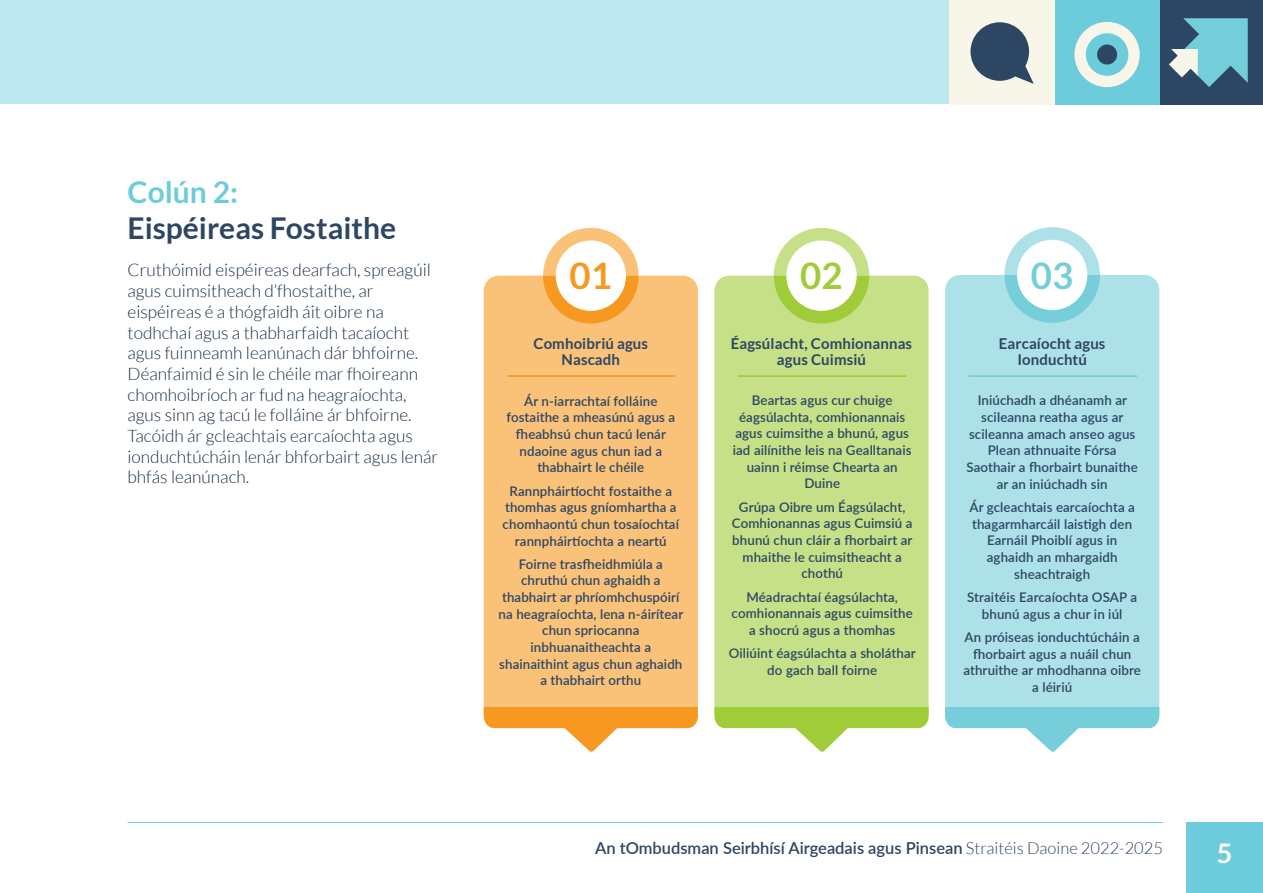
<style>
.page{position:relative;width:1263px;height:893px;background:#fff}
.page>*{position:absolute;margin:0;border:0;box-sizing:border-box;transform-origin:0 0}
.t1{font:700 36.6px "Lato";color:#f79821}
.t2{font:700 36.6px "Lato";color:#a1cc3a}
.t3{font:700 36.6px "Lato";color:#75ced9}
.t4{font:700 30px/36px "Lato";color:#2d4663}
.t5{font:700 27px "Lato";color:#fff}
.t6{font:300 17.25px/20.7px "Lato";color:#172d46}
.t7{font:600 16.5px "Lato";color:#2d4663}
.t8{font:700 15px/16.6px "Lato";letter-spacing:.01em;color:#2d4663;text-align:center}
.t9{font:600 13.35px/16.6px "Lato";letter-spacing:.01em;color:#2d4663;text-align:center}
.s1{color:#6cccdc}
.s2{font-weight:300}
</style>
<div class="page">
<div style="left:484px;top:276px;width:214px;height:452px;background:#fac179;border-radius:15px"></div>
<svg style="left:484px;top:707px;width:214px;height:45px"></svg>
<svg style="left:543px;top:228px;width:96px;height:95px"></svg>
<div style="left:556px;top:240px;width:70px;height:71px;background:#fff;border-radius:50%"></div>
<div style="left:714px;top:276px;width:215px;height:451px;background:#c6e088;border-radius:15px"></div>
<svg style="left:714px;top:707px;width:215px;height:45px"></svg>
<svg style="left:774px;top:228px;width:95px;height:95px"></svg>
<div style="left:786px;top:240px;width:71px;height:71px;background:#fff;border-radius:50%"></div>
<div style="left:945px;top:275px;width:214px;height:453px;background:#ace1e8;border-radius:15px"></div>
<svg style="left:945px;top:707px;width:214px;height:45px"></svg>
<svg style="left:1004px;top:227px;width:96px;height:96px"></svg>
<div style="left:1017px;top:240px;width:70px;height:70px;background:#fff;border-radius:50%"></div>
<hr style="left:507px;top:375px;width:169px;height:2px;background:#f79923">
<hr style="left:738px;top:375px;width:168px;height:2px;background:#a1cc3a">
<hr style="left:969px;top:375px;width:168px;height:2px;background:#75cdd9">
<div style="left:0;top:0;width:1263px;height:104px;background:#bde8ef"></div>
<div style="left:1159px;top:0;width:104px;height:104px;background:#2d4663"></div>
<div style="left:1054px;top:0;width:105px;height:104px;background:#6cccdc"></div>
<svg style="left:1074px;top:22px;width:66px;height:65px"></svg>
<div style="left:1097px;top:45px;width:20px;height:20px;background:#2d4663;border-radius:50%"></div>
<svg style="left:1169px;top:18px;width:79px;height:69px"></svg>
<hr style="left:0;top:0;width:1px;height:104px;background:#6cccdc">
<div style="left:949px;top:0;width:105px;height:104px;background:#f7f6e8"></div>
<svg style="left:970px;top:22px;width:64px;height:62px"></svg>
<hr style="left:128px;top:822px;width:1035px;height:1px;background:#6cccdc">
<div style="left:1186px;top:822px;width:77px;height:71px;background:#6cccdc"></div>
<p class="t4" style="left:128px;top:173px;width:270px"><span class="s1">Colún 2:<br></span>Eispéireas Fostaithe</p>
<p class="t6" style="left:128px;top:260px;width:312px">Cruthóimid eispéireas dearfach, spreagúil agus cuimsitheach d’fhostaithe, ar eispéireas é a thógfaidh áit oibre na todhchaí agus a thabharfaidh tacaíocht agus fuinneamh leanúnach dár bhfoirne.<br>Déanfaimid é sin le chéile mar fhoireann chomhoibríoch ar fud na heagraíochta, agus sinn ag tacú le folláine ár bhfoirne.<br>Tacóidh ár gcleachtais earcaíochta agus ionduchtúcháin lenár bhforbairt agus lenár bhfás leanúnach.</p>
<p class="t1" style="left:569px;top:255px;width:44px">01</p>
<p class="t2" style="left:800px;top:255px;width:44px">02</p>
<p class="t3" style="left:1031px;top:254px;width:44px">03</p>
<p class="t8" style="left:731px;top:335px;width:183px">Éagsúlacht, Comhionannas agus Cuimsiú</p>
<p class="t8" style="left:533px;top:335px;width:116px">Comhoibriú agus<br>Nascadh</p>
<p class="t9" style="left:506px;top:392px;width:170px">Ár n-iarrachtaí folláine fostaithe a mheasúnú agus a fheabhsú chun tacú lenár ndaoine agus chun iad a thabhairt le chéile</p>
<p class="t9" style="left:503px;top:482px;width:178px">Rannpháirtíocht fostaithe a thomhas agus gníomhartha a chomhaontú chun tosaíochtaí rannpháirtíochta a neartú</p>
<p class="t9" style="left:499px;top:555px;width:186px">Foirne trasfheidhmiúla a chruthú chun aghaidh a thabhairt ar phríomhchuspóirí na heagraíochta, lena n-áirítear chun spriocanna inbhuanaitheachta a shainaithint agus chun aghaidh a thabhairt orthu</p>
<p class="t8" style="left:999px;top:335px;width:108px">Earcaíocht agus<br>Ionduchtú</p>
<p class="t9" style="left:733px;top:391px;width:180px">Beartas agus cur chuige éagsúlachta, comhionannais agus cuimsithe a bhunú, agus iad ailínithe leis na Gealltanais uainn i réimse Chearta an<br>Duine</p>
<p class="t9" style="left:732px;top:498px;width:182px">Grúpa Oibre um Éagsúlacht,<br>Comhionannas agus Cuimsiú a bhunú chun cláir a fhorbairt ar mhaithe le cuimsitheacht a chothú</p>
<p class="t9" style="left:732px;top:588px;width:183px">Méadrachtaí éagsúlachta, comhionannais agus cuimsithe a shocrú agus a thomhas</p>
<p class="t9" style="left:729px;top:644px;width:188px">Oiliúint éagsúlachta a sholáthar do gach ball foirne</p>
<p class="t9" style="left:966px;top:392px;width:173px">Iniúchadh a dhéanamh ar scileanna reatha agus ar scileanna amach anseo agus<br>Plean athnuaite Fórsa<br>Saothair a fhorbairt bunaithe ar an iniúchadh sin</p>
<p class="t9" style="left:969px;top:498px;width:167px">Ár gcleachtais earcaíochta a thagarmharcáil laistigh den<br>Earnáil Phoiblí agus in aghaidh an mhargaidh sheachtraigh</p>
<p class="t9" style="left:967px;top:588px;width:171px">Straitéis Earcaíochta OSAP a bhunú agus a chur in iúl</p>
<p class="t9" style="left:963px;top:628px;width:179px">An próiseas ionduchtúcháin a fhorbairt agus a nuáil chun athruithe ar mhodhanna oibre a léiriú</p>
<p class="t7" style="left:595px;top:836px;width:569px">An tOmbudsman Seirbhísí Airgeadais agus Pinsean <span class="s2">Straitéis Daoine 2022-2025</span></p>
<h3 class="t5" style="left:1217px;top:837px;width:17px">5</h3>
</div>
